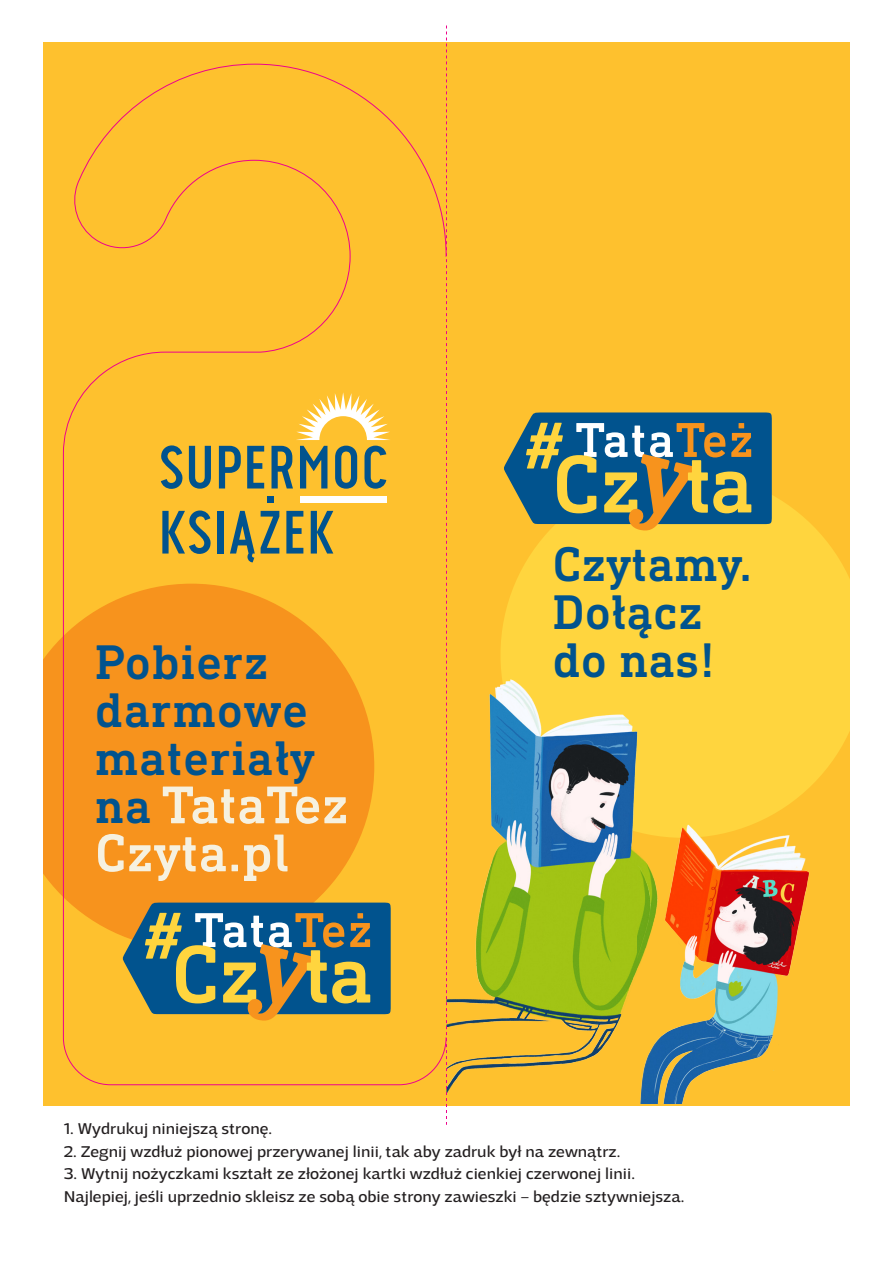
<style>
.page{position:relative;width:893px;height:1263px;background:#fff}
.page>*{position:absolute;margin:0;border:0;box-sizing:border-box;transform-origin:0 0}
.t1{font:500 54px/48px "DIN Next Slab Pro";letter-spacing:.01em;color:#f6f1e0}
.t2{font:500 49.5px/48px "DIN Next Slab Pro";letter-spacing:.02em;color:#01538e}
.t3{font:16.5px/22.5px "Adria Grotesk";color:#231f20}
.s1{font-size:49.5px;color:#01538e}
</style>
<div class="page">
<div style="left:43px;top:43px;width:807px;height:1063px;background:#fec12e"></div>
<div style="left:9px;top:584px;width:365px;height:365px;background:#f7931d;border-radius:50%"></div>
<div style="left:0;top:0;width:43px;height:1112px;background:#fff"></div>
<div style="left:500px;top:472px;width:366px;height:366px;background:#ffd53e;border-radius:50%"></div>
<svg style="left:504px;top:412px;width:268px;height:119px"></svg>
<img style="left:447px;top:586px;width:191px;height:507px">
<img style="left:638px;top:813px;width:172px;height:290px">
<div style="left:850px;top:43px;width:43px;height:1082px;background:#fff"></div>
<svg style="left:446px;top:26px;width:1px;height:1099px"></svg>
<svg style="left:63px;top:63px;width:384px;height:1022px"></svg>
<p class="t2" style="left:95px;top:638px;width:221px">Pobierz darmowe materiały</p>
<p class="t1" style="left:95px;top:780px;width:255px"><span class="s1">na</span> TataTez<br>Czyta.pl</p>
<p class="t2" style="left:553px;top:540px;width:201px">Czytamy.</p>
<p class="t2" style="left:553px;top:588px;width:164px">Dołącz do nas!</p>
<p class="t3" style="left:64px;top:1117px;width:210px">1. Wydrukuj niniejszą stronę.</p>
<p class="t3" style="left:64px;top:1140px;width:558px">2. Zegnij wzdłuż pionowej przerywanej linii, tak aby zadruk był na zewnątrz.</p>
<p class="t3" style="left:64px;top:1162px;width:622px">3. Wytnij nożyczkami kształt ze złożonej kartki wzdłuż cienkiej czerwonej linii.<br>Najlepiej, jeśli uprzednio skleisz ze sobą obie strony zawieszki – będzie sztywniejsza.</p>
</div>
